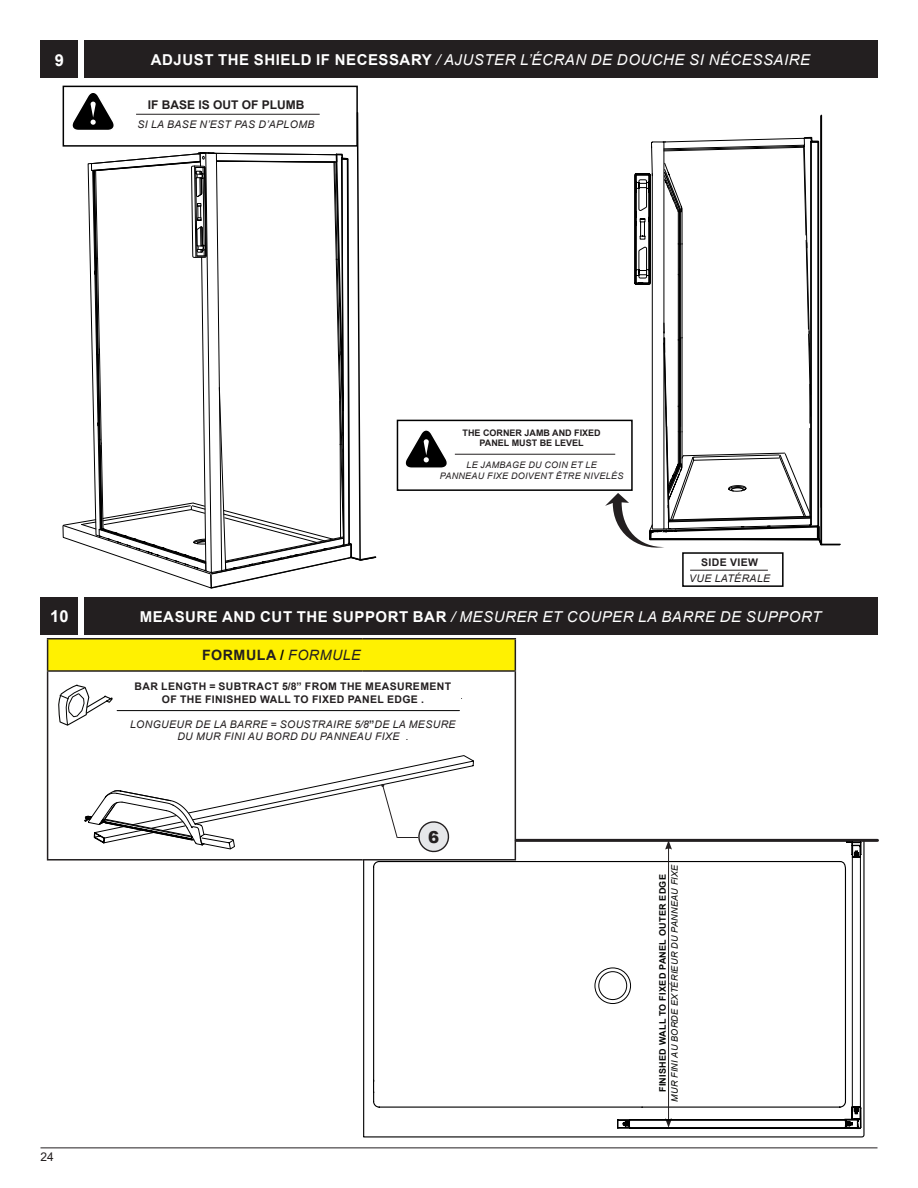
<style>
.page{position:relative;width:918px;height:1188px;background:#fff}
.page>*{position:absolute;margin:0;border:0;box-sizing:border-box;transform-origin:0 0}
.t1{font:700 16.5px "Arial";color:#fff}
.Part_Numbers{font:900 16.5px "Arial";color:#231f20}
.ISNTRUCTIONS_TEXT{font:italic 15px "Arial";letter-spacing:.035em;color:#fff}
.t2{font:700 14.25px "Arial";letter-spacing:.035em;color:#231f20}
.t3{font:700 12px "Arial";color:#231f20}
.t4{font:12px "Arial";color:#231f20}
.Headers{font:italic 10.5px "Arial";letter-spacing:.035em;color:#231f20}
.interior_exterior{font:700 10.5px "Arial";letter-spacing:.035em;color:#231f20}
.interior_exterior-2{font:italic 10.5px "Arial";letter-spacing:.035em;color:#231f20}
.Headers-2{font:italic 9px "Arial";letter-spacing:.035em;color:#231f20}
.t5{font:700 9px "Arial";color:#231f20}
.t6{font:italic 9px "Arial";letter-spacing:.035em;color:#040503}
.t7{font:700 9px "Arial";letter-spacing:.035em;color:#040503}
.s1{font-weight:700;font-style:normal}
.s2{color:#040503}
.s3{font-weight:400;font-style:italic}
</style>
<div class="page">
<hr style="left:40px;top:1148px;width:838px;height:1px;background:#231f20">
<div style="left:84px;top:40px;width:794px;height:38px;background:#231f20"></div>
<div style="left:84px;top:597px;width:794px;height:38px;background:#231f20"></div>
<div style="left:40px;top:40px;width:38px;height:38px;background:#231f20"></div>
<div style="left:40px;top:597px;width:38px;height:38px;background:#231f20"></div>
<svg style="left:363px;top:842px;width:502px;height:296px"></svg>
<div style="left:48px;top:639px;width:467px;height:32px;background:#fff101"></div>
<svg style="left:48px;top:672px;width:467px;height:187px"></svg>
<hr style="left:47px;top:638px;width:315px;height:1px;background:#231f20">
<hr style="left:47px;top:639px;width:1px;height:31px;background:#231f20">
<hr style="left:362px;top:638px;width:154px;height:1px;background:#231f20">
<hr style="left:515px;top:639px;width:1px;height:31px;background:#231f20">
<hr style="left:47px;top:670px;width:315px;height:2px;background:#231f20">
<hr style="left:47px;top:672px;width:1px;height:187px;background:#231f20">
<hr style="left:362px;top:670px;width:154px;height:2px;background:#231f20">
<hr style="left:515px;top:672px;width:1px;height:187px;background:#231f20">
<hr style="left:47px;top:859px;width:315px;height:2px;background:#231f20">
<hr style="left:362px;top:859px;width:154px;height:2px;background:#231f20">
<hr style="left:117px;top:710px;width:342px;height:1px;background:#000">
<svg style="left:57px;top:683px;width:56px;height:43px"></svg>
<svg style="left:84px;top:755px;width:390px;height:107px"></svg>
<hr style="left:516px;top:839px;width:362px;height:3px;background:#231f20">
<svg style="left:617px;top:838px;width:250px;height:293px"></svg>
<svg style="left:844px;top:1016px;width:17px;height:114px"></svg>
<svg style="left:595px;top:968px;width:36px;height:36px"></svg>
<hr style="left:690px;top:570px;width:78px;height:1px;background:#231f20">
<hr style="left:455px;top:454px;width:160px;height:1px;background:#231f20">
<div style="left:397px;top:420px;width:236px;height:71px;border:2px solid #000"></div>
<div style="left:682px;top:552px;width:102px;height:35px;border:2px solid #000"></div>
<svg style="left:62px;top:87px;width:315px;height:502px"></svg>
<svg style="left:396px;top:429px;width:51px;height:43px"></svg>
<svg style="left:605px;top:114px;width:236px;height:434px"></svg>
<p class="t1" style="left:55px;top:48px;width:11px">9</p>
<p class="ISNTRUCTIONS_TEXT" style="left:151px;top:50px;width:661px"><span class="s1">ADJUST THE SHIELD IF NECESSARY</span> / AJUSTER L’ÉCRAN DE DOUCHE SI NÉCESSAIRE</p>
<p class="t3" style="left:148px;top:97px;width:158px">IF BASE IS OUT OF PLUMB</p>
<p class="Headers" style="left:138px;top:117px;width:178px">SI LA BASE N’EST PAS D’APLOMB</p>
<p class="t1" style="left:50px;top:605px;width:20px">10</p>
<p class="t4" style="left:40px;top:1149px;width:15px">24</p>
<p class="t5" style="left:463px;top:426px;width:140px">THE CORNER JAMB AND FIXED</p>
<p class="t5" style="left:480px;top:437px;width:106px">PANEL MUST BE LEVEL</p>
<p class="Headers-2" style="left:466px;top:459px;width:132px">LE JAMBAGE DU COIN ET LE</p>
<p class="Headers-2" style="left:440px;top:470px;width:185px">PANNEAU FIXE DOIVENT ÊTRE NIVELÉS</p>
<p class="interior_exterior" style="left:701px;top:555px;width:58px">SIDE VIEW</p>
<p class="interior_exterior-2" style="left:689px;top:572px;width:83px">VUE LATÉRALE</p>
<p class="ISNTRUCTIONS_TEXT" style="left:140px;top:607px;width:683px"><span class="s1">MEASURE AND CUT THE SUPPORT BAR</span> / MESURER ET COUPER LA BARRE DE SUPPORT</p>
<p class="t2" style="left:202px;top:645px;width:160px">FORMULA <span class="s2">/</span> <span class="s3">FORMULE</span></p>
<p class="interior_exterior" style="left:134px;top:679px;width:318px">BAR LENGTH = SUBTRACT 5/8” FROM THE MEASUREMENT</p>
<p class="interior_exterior" style="left:162px;top:692px;width:264px">OF THE FINISHED WALL TO FIXED PANEL EDGE .</p>
<p class="Headers" style="left:130px;top:717px;width:327px">LONGUEUR DE LA BARRE = SOUSTRAIRE 5/8<span class="s1">”</span>DE LA MESURE</p>
<p class="Headers" style="left:177px;top:730px;width:233px">DU MUR FINI AU BORD DU PANNEAU FIXE .</p>
<p class="Part_Numbers" style="left:428px;top:825px;width:13px">6</p>
<p class="t7" style="left:656px;top:1092px;width:219px;rotate:-90deg">FINISHED WALL TO FIXED PANEL OUTER EDGE</p>
<p class="t6" style="left:669px;top:1102px;width:239px;rotate:-90deg">MUR FINI AU BORDE EXTÉRIEUR DU PANNEAU FIXE</p>
</div>
